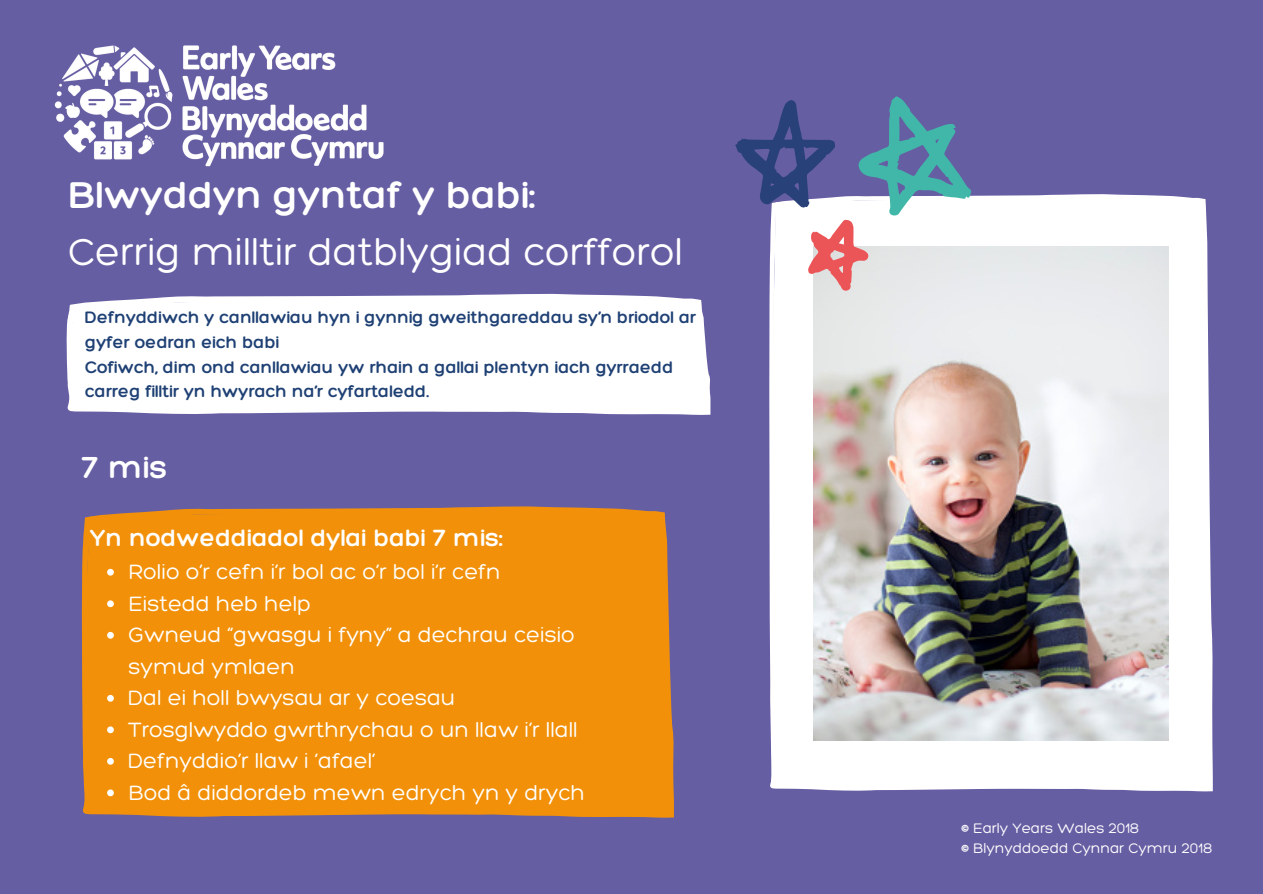
<style>
.page{position:relative;width:1263px;height:894px;background:#fff}
.page>*{position:absolute;margin:0;border:0;box-sizing:border-box;transform-origin:0 0}
.t1{font:300 40.5px "Hero";color:#fff}
.t2{font:300 40.5px "Hero";color:#fff}
.t3{font:300 33px "Hero";color:#fff}
.t4{font:300 25.5px "Hero";color:#fff}
.t5{font:300 22.5px/31.5px "Hero";color:#fff}
.t6{font:300 18px/24.8px "Hero";color:#1e4074}
.t7{font:300 15px "Hero";color:#fff}
</style>
<div class="page">
<div style="left:0;top:0;width:1263px;height:893px;background:#665ea3"></div>
<div style="left:81px;top:506px;width:593px;height:311px;background:#f29109"></div>
<div style="left:769px;top:194px;width:444px;height:597px;background:#fff"></div>
<img style="left:813px;top:246px;width:355px;height:494px">
<svg style="left:107px;top:568px;width:7px;height:7px"></svg>
<svg style="left:107px;top:600px;width:7px;height:7px"></svg>
<svg style="left:107px;top:631px;width:7px;height:7px"></svg>
<svg style="left:107px;top:694px;width:7px;height:7px"></svg>
<svg style="left:107px;top:726px;width:7px;height:7px"></svg>
<svg style="left:107px;top:757px;width:7px;height:7px"></svg>
<svg style="left:107px;top:789px;width:7px;height:7px"></svg>
<svg style="left:735px;top:96px;width:236px;height:196px"></svg>
<div style="left:66px;top:294px;width:645px;height:121px;background:#fff"></div>
<img style="left:54px;top:45px;width:330px;height:122px">
<p class="t2" style="left:68px;top:170px;width:469px">Blwyddyn gyntaf y babi:</p>
<p class="t1" style="left:68px;top:226px;width:616px">Cerrig milltir datblygiad corfforol</p>
<p class="t6" style="left:85px;top:304px;width:612px">Defnyddiwch y canllawiau hyn i gynnig gweithgareddau sy’n briodol ar gyfer oedran eich babi</p>
<p class="t6" style="left:85px;top:354px;width:590px">Cofiwch, dim ond canllawiau yw rhain a gallai plentyn iach gyrraedd carreg filltir yn hwyrach na’r cyfartaledd.</p>
<p class="t3" style="left:82px;top:447px;width:87px">7 mis</p>
<p class="t4" style="left:90px;top:522px;width:414px">Yn nodweddiadol dylai babi 7 mis:</p>
<p class="t5" style="left:128px;top:555px;width:374px">Rolio o’r cefn i’r bol ac o’r bol i’r cefn</p>
<p class="t5" style="left:128px;top:586px;width:184px">Eistedd heb help</p>
<p class="t5" style="left:128px;top:618px;width:448px">Gwneud “gwasgu i fyny” a dechrau ceisio symud ymlaen</p>
<p class="t5" style="left:128px;top:681px;width:328px">Dal ei holl bwysau ar y coesau</p>
<p class="t5" style="left:128px;top:712px;width:451px">Trosglwyddo gwrthrychau o un llaw i’r llall</p>
<p class="t5" style="left:128px;top:744px;width:248px">Defnyddio’r llaw i ‘afael’</p>
<p class="t5" style="left:128px;top:775px;width:458px">Bod â diddordeb mewn edrych yn y drych</p>
<p class="t7" style="left:961px;top:818px;width:179px">© Early Years Wales 2018</p>
<p class="t7" style="left:961px;top:838px;width:252px">© Blynyddoedd Cynnar Cymru 2018</p>
</div>
